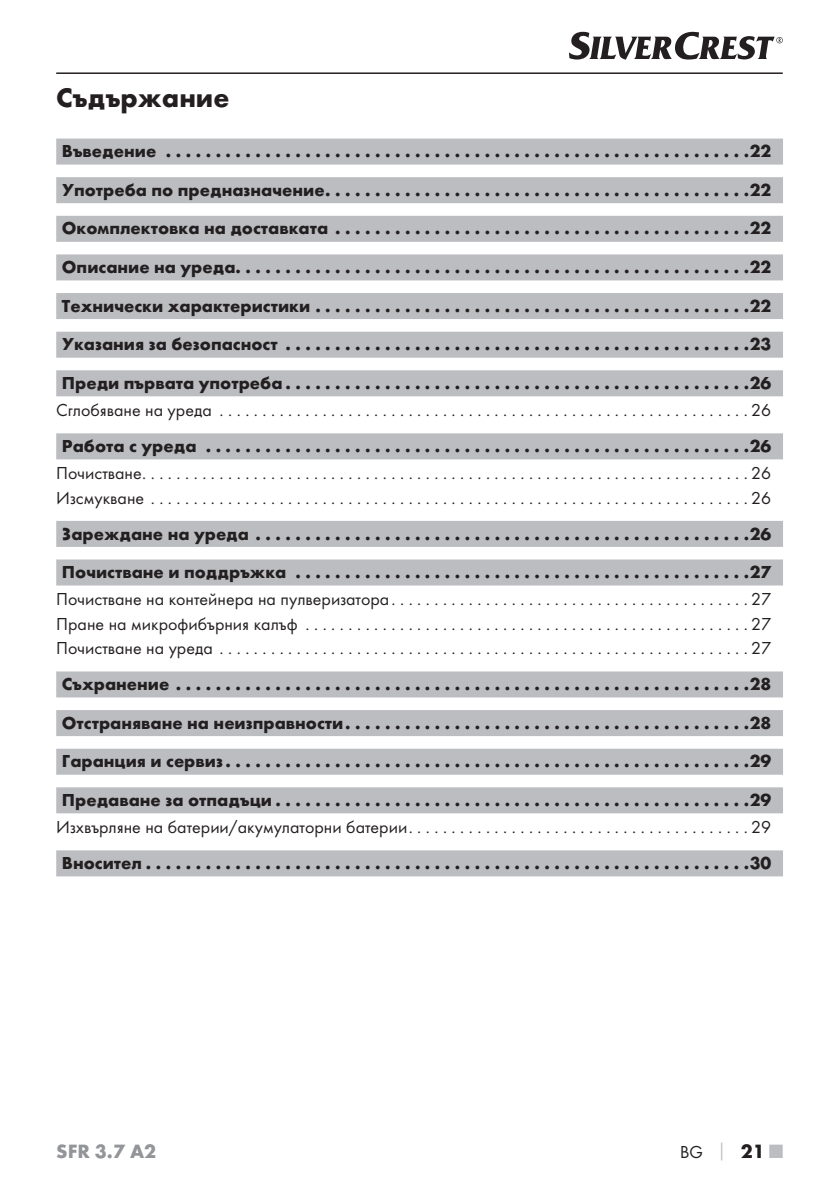
<style>
.page{position:relative;width:839px;height:1190px;background:#fff}
.page>*{position:absolute;margin:0;border:0;box-sizing:border-box;transform-origin:0 0}
.t1{font:700 28px "Futura";color:#231f20}
.t2{font:700 20px "Futura";color:#939598}
.t3{font:700 18px/38.6px "Futura";color:#231f20;text-align:justify}
.t4{font:18px/24.4px "Futura Boo";color:#231f20}
.s1{font-family:"Futura";font-weight:700;color:#bbbdc0}
.s2{font-family:"Futura";font-weight:700;font-size:20px}
.s3{font-family:"Futura";font-weight:700;font-size:20px;color:#bbbdc0}
</style>
<div class="page">
<hr style="left:56px;top:72px;width:726px;height:2px;background:#231f20">
<svg style="left:569px;top:32px;width:213px;height:28px"></svg>
<div style="left:56px;top:139px;width:726px;height:26px;background:#bbbdc0"></div>
<div style="left:56px;top:177px;width:726px;height:26px;background:#bbbdc0"></div>
<div style="left:56px;top:216px;width:726px;height:26px;background:#bbbdc0"></div>
<div style="left:56px;top:254px;width:726px;height:26px;background:#bbbdc0"></div>
<div style="left:56px;top:293px;width:726px;height:26px;background:#bbbdc0"></div>
<div style="left:56px;top:332px;width:726px;height:26px;background:#bbbdc0"></div>
<div style="left:56px;top:370px;width:726px;height:26px;background:#bbbdc0"></div>
<div style="left:56px;top:433px;width:726px;height:26px;background:#bbbdc0"></div>
<div style="left:56px;top:521px;width:726px;height:26px;background:#bbbdc0"></div>
<div style="left:56px;top:559px;width:726px;height:26px;background:#bbbdc0"></div>
<div style="left:56px;top:671px;width:726px;height:26px;background:#bbbdc0"></div>
<div style="left:56px;top:710px;width:726px;height:26px;background:#bbbdc0"></div>
<div style="left:56px;top:748px;width:726px;height:26px;background:#bbbdc0"></div>
<div style="left:56px;top:787px;width:726px;height:26px;background:#bbbdc0"></div>
<div style="left:56px;top:850px;width:726px;height:26px;background:#bbbdc0"></div>
<h1 class="t1" style="left:56px;top:86px;width:174px">Съдържание</h1>
<p class="t3" style="left:62px;top:133px;width:710px">Въведение ...........................................................22<br>Употреба по предназначение ...........................................22<br>Окомплектовка на доставката ..........................................22<br>Описание на уреда ....................................................22<br>Технически характеристики ............................................22<br>Указания за безопасност ...............................................23<br>Преди първата употреба ...............................................26</p>
<p class="t4" style="left:56px;top:399px;width:716px">Сглобяване на уреда ..............................................................26</p>
<p class="t3" style="left:62px;top:428px;width:710px">Работа с уреда .......................................................26</p>
<p class="t4" style="left:56px;top:462px;width:716px">Почистване .......................................................................26<br>Изсмукване ......................................................................26</p>
<p class="t3" style="left:62px;top:516px;width:710px">Зареждане на уреда ..................................................26<br>Почистване и поддръжка ..............................................27</p>
<p class="t4" style="left:56px;top:588px;width:716px;text-align:justify">Почистване на контейнера на пулверизатора ..........................................27<br>Пране на микрофибърния калъф ....................................................27<br>Почистване на уреда ..............................................................27</p>
<p class="t3" style="left:62px;top:666px;width:710px">Съхранение ..........................................................28<br>Отстраняване на неизправности .........................................28<br>Гаранция и сервиз .....................................................29<br>Предаване за отпадъци ................................................29</p>
<p class="t4" style="left:56px;top:816px;width:716px">Изхвърляне на батерии/акумулаторни батерии ........................................29</p>
<p class="t3" style="left:62px;top:845px;width:710px">Вносител .............................................................30</p>
<p class="t2" style="left:56px;top:1143px;width:101px">SFR 3.7 A2</p>
<p class="t4" style="left:679px;top:1140px;width:104px">BG <span class="s1">│</span> <span class="s2">21</span> <span class="s3">■</span></p>
</div>
